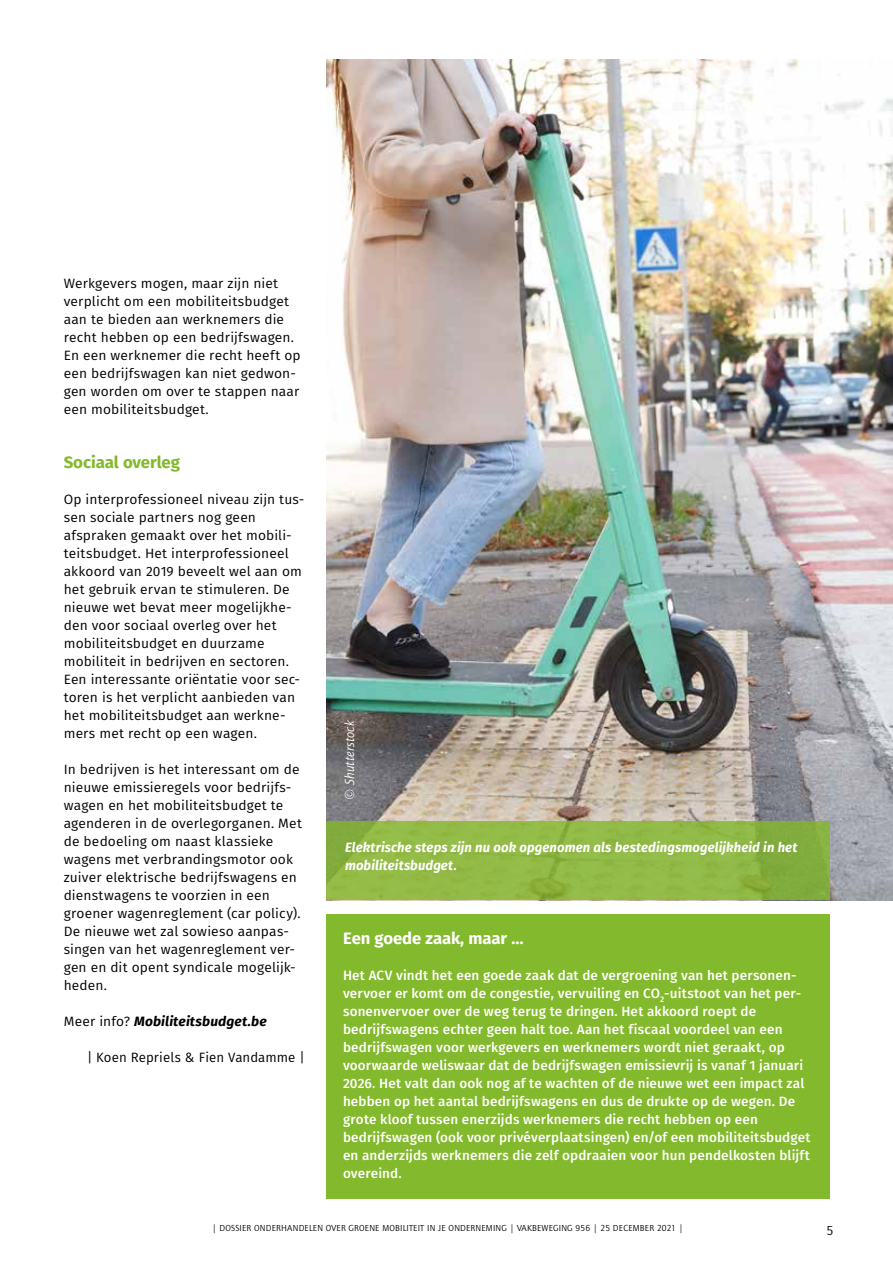
<style>
.page{position:relative;width:893px;height:1263px;background:#fff}
.page>*{position:absolute;margin:0;border:0;box-sizing:border-box;transform-origin:0 0}
.t1{font:700 16.5px "Fira Sans";letter-spacing:-.005em;color:#fff}
.t2{font:700 16.5px "Fira Sans";letter-spacing:-.005em;color:#83b92c}
.t3{font:13.5px/18px "Fira Sans";letter-spacing:.01em;color:#000}
.t4{font:500 13.5px/18px "Fira Sans";letter-spacing:.01em;color:#fff}
.t5{font:italic 700 13.5px/18px "Fira Sans";letter-spacing:.01em;color:#fff}
.t6{font:italic 700 13.5px "Fira Sans";letter-spacing:.01em;color:#000}
.t7{font:italic 13.5px "Quay Sans";letter-spacing:.005em;color:#fff}
.t8{font:13.5px "Quay Sans";color:#000}
.t9{font:9px "Quay Sans";letter-spacing:.02em;color:#000}
.s1{font-weight:400;font-style:normal}
</style>
<div class="page">
<img style="left:326px;top:60px;width:567px;height:840px">
<div style="left:326px;top:914px;width:504px;height:285px;background:#83b92c"></div>
<svg style="left:326px;top:822px;width:503px;height:78px;background:#8eb744"></svg>
<p class="t3" style="left:64px;top:274px;width:238px">Werkgevers mogen, maar zijn niet verplicht om een mobiliteitsbudget aan te bieden aan werknemers die recht hebben op een bedrijfswagen.<br>En een werknemer die recht heeft op een bedrijfswagen kan niet gedwon&shy;gen worden om over te stappen naar een mobiliteitsbudget.</p>
<p class="t2" style="left:64px;top:451px;width:118px">Sociaal overleg</p>
<p class="t3" style="left:64px;top:490px;width:242px">Op interprofessioneel niveau zijn tus&shy;sen sociale partners nog geen afspraken gemaakt over het mobili&shy;teitsbudget. Het interprofessioneel akkoord van 2019 beveelt wel aan om het gebruik ervan te stimuleren. De nieuwe wet bevat meer mogelijkhe&shy;den voor sociaal overleg over het mobiliteitsbudget en duurzame mobiliteit in bedrijven en sectoren.<br>Een interessante oriëntatie voor sec&shy;toren is het verplicht aanbieden van het mobiliteitsbudget aan werkne&shy;mers met recht op een wagen.</p>
<p class="t3" style="left:64px;top:760px;width:240px">In bedrijven is het interessant om de nieuwe emissieregels voor bedrijfs&shy;wagen en het mobiliteitsbudget te agenderen in de overlegorganen. Met de bedoeling om naast klassieke wagens met verbrandingsmotor ook zuiver elektrische bedrijfswagens en dienstwagens te voorzien in een groener wagenreglement (car policy).<br>De nieuwe wet zal sowieso aanpas&shy;singen van het wagenreglement ver&shy;gen en dit opent syndicale mogelijk&shy;heden.</p>
<p class="t6" style="left:64px;top:1012px;width:205px"><span class="s1">Meer info?</span> Mobiliteitsbudget.be</p>
<p class="t3" style="left:87px;top:1048px;width:219px">| Koen Repriels &amp; Fien Vandamme |</p>
<p class="t7" style="left:342px;top:800px;width:81px;rotate:-90deg">© Shutterstock</p>
<p class="t5" style="left:345px;top:838px;width:454px">Elektrische steps zijn nu ook opgenomen als bestedingsmogelijkheid in het mobiliteitsbudget.</p>
<p class="t1" style="left:343px;top:926px;width:182px">Een goede zaak, maar …</p>
<p class="t4" style="left:343px;top:966px;width:469px">Het ACV vindt het een goede zaak dat de vergroening van het personen&shy;vervoer er komt om de congestie, vervuiling en CO<sub>2</sub>-uitstoot van het per&shy;sonenvervoer over de weg terug te dringen. Het akkoord roept de bedrijfswagens echter geen halt toe. Aan het fiscaal voordeel van een bedrijfswagen voor werkgevers en werknemers wordt niet geraakt, op voorwaarde weliswaar dat de bedrijfswagen emissievrij is vanaf 1 januari 2026. Het valt dan ook nog af te wachten of de nieuwe wet een impact zal hebben op het aantal bedrijfswagens en dus de drukte op de wegen. De grote kloof tussen enerzijds werknemers die recht hebben op een bedrijfswagen (ook voor privéverplaatsingen) en/of een mobiliteitsbudget en anderzijds werknemers die zelf opdraaien voor hun pendelkosten blijft overeind.</p>
<p class="t9" style="left:212px;top:1223px;width:473px">| DOSSIER ONDERHANDELEN OVER GROENE MOBILITEIT IN JE ONDERNEMING | VAKBEWEGING 956 | 25 DECEMBER 2021 |</p>
<p class="t8" style="left:826px;top:1223px;width:9px">5</p>
</div>
